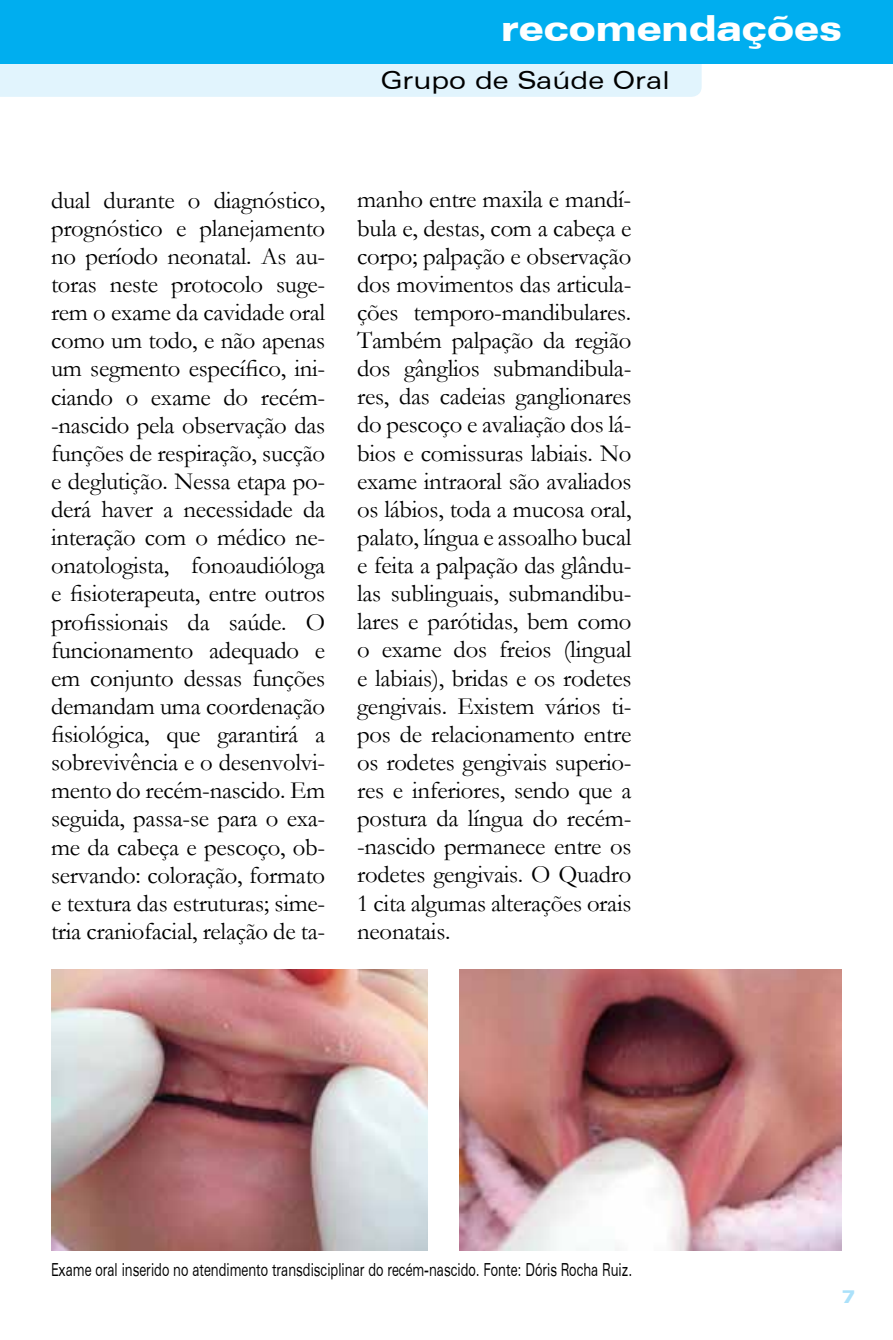
<style>
.page{position:relative;width:893px;height:1340px;background:#fff}
.page>*{position:absolute;margin:0;border:0;box-sizing:border-box;transform-origin:0 0}
.t1{font:900 expanded 36px "Zurich BT";color:#fff}
.t2{font:24.75px/28.1px "Garamond";letter-spacing:-.01em;color:#000;text-align:justify}
.t3{font:expanded 24.75px "Zurich BT";color:#000}
.t4{font:expanded 18px "Zurich BT";color:#000;scale:.6 1}
.t5{font:900 expanded 18px "Zurich BT";color:#abe1fa}
</style>
<div class="page">
<div style="left:0;top:64px;width:702px;height:33px;background:#e1f4fd"></div>
<div style="left:0;top:0;width:893px;height:64px;background:#00aeef"></div>
<img style="left:51px;top:969px;width:376px;height:281px">
<img style="left:459px;top:969px;width:382px;height:281px">
<h1 class="t1" style="left:501px;top:7px;width:342px">recomendações</h1>
<p class="t3" style="left:381px;top:66px;width:290px">Grupo de Saúde Oral</p>
<p class="t2" style="left:51px;top:185px;width:276px">dual durante o diagnóstico, prognóstico e planejamento no período neonatal. As au&shy;toras neste protocolo suge&shy;rem o exame da cavidade oral como um todo, e não apenas um segmento específico, ini&shy;ciando o exame do recém--nascido pela observação das funções de respiração, sucção e deglutição. Nessa etapa po&shy;derá haver a necessidade da interação com o médico ne&shy;onatologista, fonoaudióloga e fisioterapeuta, entre outros profissionais da saúde. O funcionamento adequado e em conjunto dessas funções demandam uma coordenação fisiológica, que garantirá a sobrevivência e o desenvolvi&shy;mento do recém-nascido. Em seguida, passa-se para o exa&shy;me da cabeça e pescoço, ob&shy;servando: coloração, formato e textura das estruturas; sime&shy;tria craniofacial, relação de ta-</p>
<p class="t2" style="left:357px;top:185px;width:276px">manho entre maxila e mandí&shy;bula e, destas, com a cabeça e corpo; palpação e observação dos movimentos das articula&shy;ções temporo-mandibulares.<br>Também palpação da região dos gânglios submandibula&shy;res, das cadeias ganglionares do pescoço e avaliação dos lá&shy;bios e comissuras labiais. No exame intraoral são avaliados os lábios, toda a mucosa oral, palato, língua e assoalho bucal e feita a palpação das glându&shy;las sublinguais, submandibu&shy;lares e parótidas, bem como o exame dos freios (lingual e labiais), bridas e os rodetes gengivais. Existem vários ti&shy;pos de relacionamento entre os rodetes gengivais superio&shy;res e inferiores, sendo que a postura da língua do recém--nascido permanece entre os rodetes gengivais. O Quadro 1 cita algumas alterações orais neonatais.</p>
<p class="t4" style="left:51px;top:1259px;width:970px">Exame oral inserido no atendimento transdisciplinar do recém-nascido. Fonte: Dóris Rocha Ruiz.</p>
<p class="t5" style="left:842px;top:1285px;width:15px">7</p>
</div>
